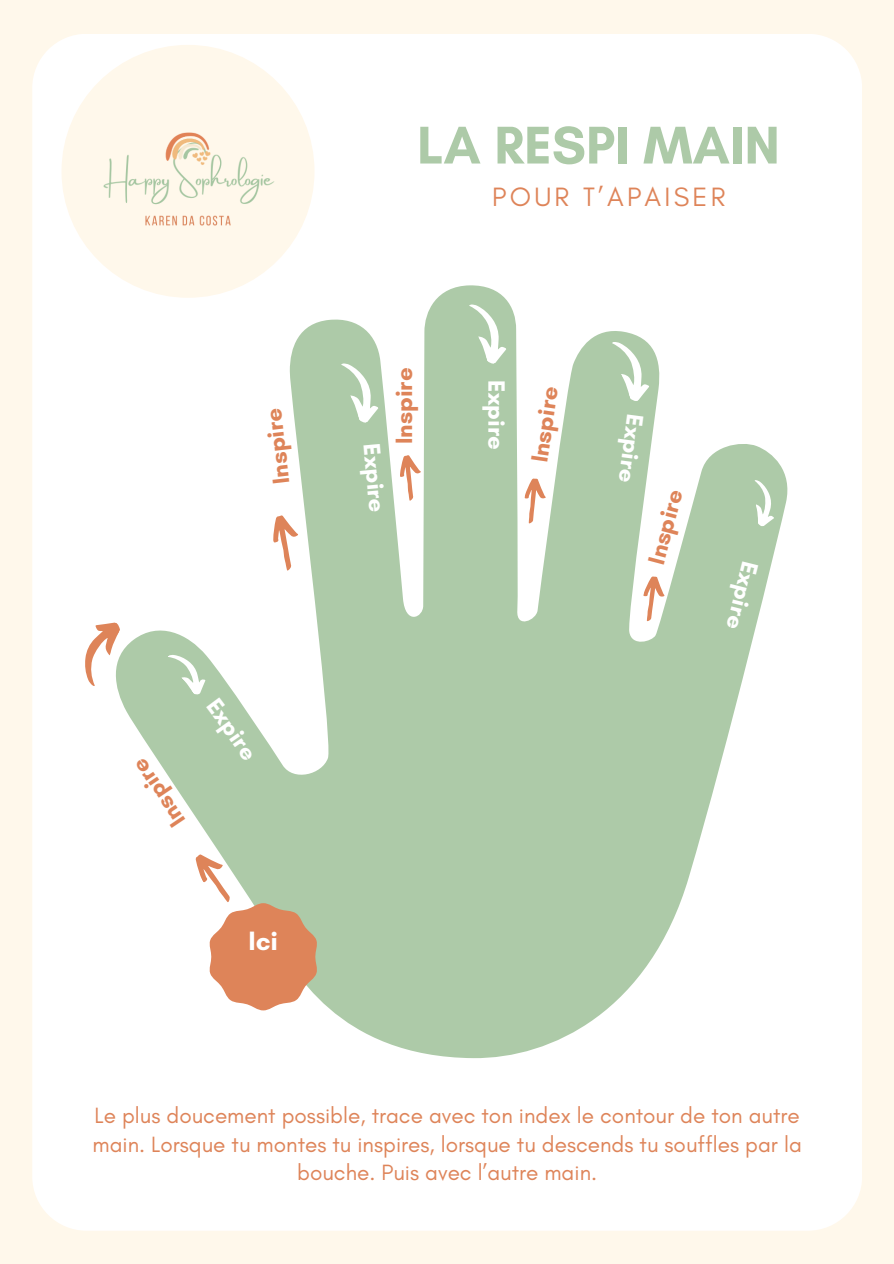
<style>
.page{position:relative;width:894px;height:1264px;background:#fff}
.page>*{position:absolute;margin:0;border:0;box-sizing:border-box;transform-origin:0 0}
.t1{font:700 54px "Glacial Indifference";color:#adcaa8}
.t2{font:27px "Glacial Indifference";letter-spacing:.12em;color:#de8459}
.t3{font:700 27px "Glacial Indifference";color:#fff}
.t4{font:700 24px "Glacial Indifference";color:#de8459}
.t5{font:700 24px "Glacial Indifference";color:#fff}
.t6{font:22.5px/28.2px "Glacial Indifference";color:#de8459;text-align:center}
</style>
<div class="page">
<div style="left:0;top:0;width:893px;height:1263px;background:#fff8eb"></div>
<div style="left:32px;top:34px;width:829px;height:1196px;background:#fff;border-radius:54px"></div>
<svg style="left:117px;top:285px;width:670px;height:773px;fill:#adcaa8"></svg>
<svg style="left:190px;top:846px;width:128px;height:164px"></svg>
<svg style="left:85px;top:616px;width:37px;height:71px"></svg>
<div style="left:61px;top:45px;width:253px;height:253px;background:#fff8eb;border-radius:50%"></div>
<svg style="left:270px;top:513px;width:32px;height:59px"></svg>
<svg style="left:338px;top:357px;width:44px;height:68px"></svg>
<svg style="left:399px;top:454px;width:23px;height:47px"></svg>
<svg style="left:519px;top:477px;width:30px;height:49px"></svg>
<svg style="left:637px;top:574px;width:31px;height:50px"></svg>
<svg style="left:466px;top:298px;width:44px;height:68px"></svg>
<svg style="left:609px;top:335px;width:43px;height:68px"></svg>
<svg style="left:752px;top:478px;width:22px;height:49px"></svg>
<svg style="left:166px;top:646px;width:88px;height:115px"></svg>
<p class="t4" style="left:267px;top:486px;width:78px;rotate:-97deg">nI spire</p>
<p class="t4" style="left:167px;top:832px;width:78px;rotate:-124deg">nI spire</p>
<p class="t3" style="left:248px;top:924px;width:31px">Ici</p>
<p class="t1" style="left:417px;top:112px;width:364px">LA RESPI MAIN</p>
<p class="t2" style="left:492px;top:181px;width:234px">POUR T’APAISER</p>
<p class="t5" style="left:386px;top:442px;width:70px;rotate:85deg">Expire</p>
<p class="t4" style="left:389px;top:444px;width:78px;rotate:-90deg">Inspire</p>
<p class="t5" style="left:511px;top:380px;width:70px;rotate:90deg">Expire</p>
<p class="t4" style="left:524px;top:460px;width:78px;rotate:-82deg">Inspire</p>
<p class="t5" style="left:650px;top:416px;width:70px;rotate:98deg">Expire</p>
<p class="t4" style="left:641px;top:559px;width:78px;rotate:-75deg">Inspire</p>
<p class="t5" style="left:764px;top:565px;width:70px;rotate:104deg">Expire</p>
<p class="t6" style="left:92px;top:1101px;width:710px">Le plus doucement possible, trace avec ton index le contour de ton autre main. Lorsque tu montes tu inspires, lorsque tu descends tu souffles par la bouche. Puis avec l’autre main.</p>
</div>
